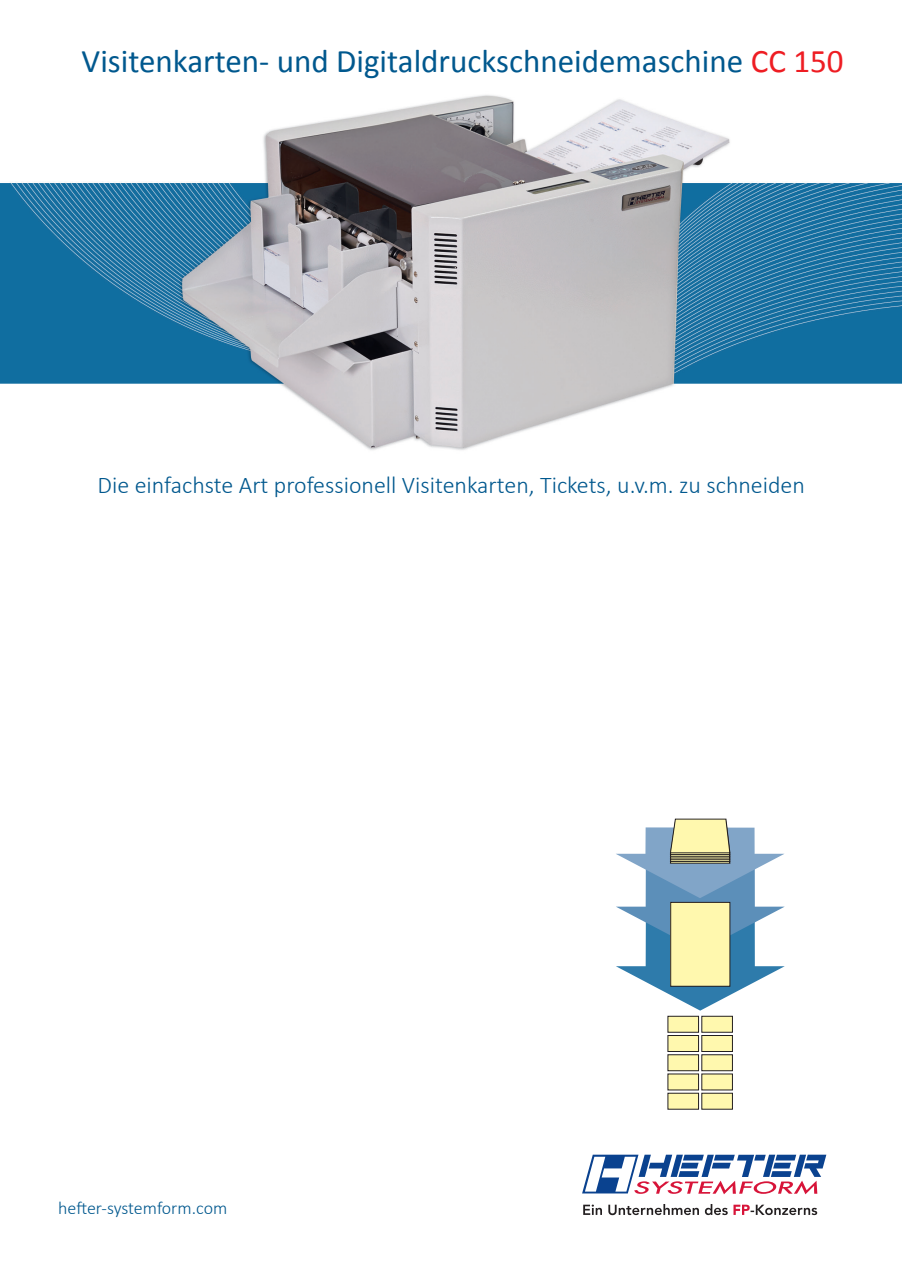
<style>
.page{position:relative;width:902px;height:1272px;background:#fff}
.page>*{position:absolute;margin:0;border:0;box-sizing:border-box;transform-origin:0 0}
.t1{font:33px "Calibri";color:#00588e}
.t2{font:300 24px "Calibri";color:#00588e}
.t3{font:300 18px "Calibri";letter-spacing:-.01em;color:#00588e}
.s1{color:#ee1d23}
</style>
<div class="page">
<img style="left:0;top:95px;width:901px;height:355px">
<svg style="left:616px;top:818px;width:168px;height:192px"></svg>
<div style="left:670px;top:902px;width:59px;height:84px;background:#fff8ae"></div>
<div style="left:670px;top:902px;width:60px;height:84px;border:1px solid #231f20"></div>
<div style="left:701px;top:1016px;width:31px;height:16px;background:#fff8ae"></div>
<div style="left:701px;top:1015px;width:31px;height:17px;border:1px solid #231f20"></div>
<div style="left:701px;top:1035px;width:31px;height:16px;background:#fff8ae"></div>
<div style="left:701px;top:1035px;width:31px;height:16px;border:1px solid #231f20"></div>
<div style="left:701px;top:1054px;width:31px;height:16px;background:#fff8ae"></div>
<div style="left:701px;top:1054px;width:31px;height:17px;border:1px solid #231f20"></div>
<div style="left:701px;top:1073px;width:31px;height:16px;background:#fff8ae"></div>
<div style="left:701px;top:1093px;width:31px;height:16px;background:#fff8ae"></div>
<div style="left:701px;top:1092px;width:31px;height:17px;border:1px solid #231f20"></div>
<div style="left:667px;top:1016px;width:31px;height:16px;background:#fff8ae"></div>
<div style="left:667px;top:1015px;width:31px;height:17px;border:1px solid #231f20"></div>
<div style="left:667px;top:1035px;width:31px;height:16px;background:#fff8ae"></div>
<div style="left:667px;top:1035px;width:31px;height:16px;border:1px solid #231f20"></div>
<div style="left:667px;top:1054px;width:31px;height:16px;background:#fff8ae"></div>
<div style="left:667px;top:1054px;width:31px;height:17px;border:1px solid #231f20"></div>
<div style="left:667px;top:1073px;width:31px;height:16px;background:#fff8ae"></div>
<div style="left:667px;top:1093px;width:31px;height:16px;background:#fff8ae"></div>
<div style="left:667px;top:1092px;width:31px;height:17px;border:1px solid #231f20"></div>
<svg style="left:733px;top:1204px;width:84px;height:10px"></svg>
<svg style="left:583px;top:1204px;width:144px;height:11px"></svg>
<svg style="left:582px;top:1154px;width:244px;height:40px"></svg>
<h1 class="t1" style="left:82px;top:40px;width:763px">Visitenkarten- und Digitaldruckschneidemaschine <span class="s1">CC 150</span></h1>
<p class="t2" style="left:97px;top:470px;width:709px">Die einfachste Art professionell Visitenkarten, Tickets, u.v.m. zu schneiden</p>
<p class="t3" style="left:58px;top:1196px;width:170px">hefter-systemform.com</p>
</div>
